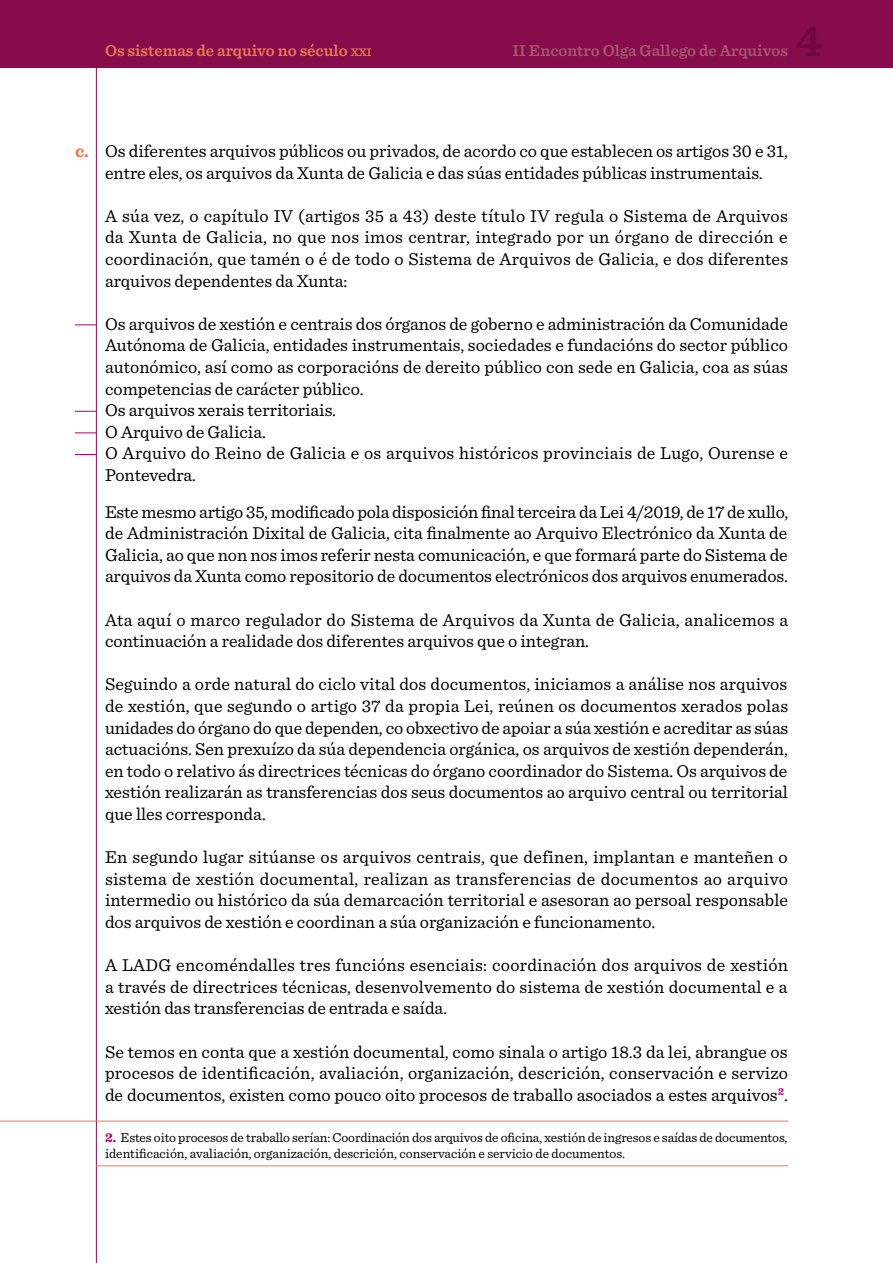
<style>
.page{position:relative;width:893px;height:1263px;background:#fff}
.page>*{position:absolute;margin:0;border:0;box-sizing:border-box;transform-origin:0 0}
.t1{font:600 45px "Sentinel";color:#6d093c}
.t2{font:18px/21.6px "Sentinel";color:#000;text-align:justify}
.t3{font:600 16.5px "Sentinel";color:#a55773}
.t4{font:600 16.5px "Sentinel";color:#ed7854}
.t5{font:13.5px/16.2px "Sentinel";letter-spacing:-.01em;color:#000}
.s1{font-size:11.55px}
.s2{font-weight:700;color:#ed7854}
.s3{font-weight:700;color:#aa007a}
</style>
<div class="page">
<div style="left:0;top:0;width:893px;height:68px;background:#870c4b"></div>
<hr style="left:96px;top:68px;width:1px;height:1195px;background:#870c4b">
<svg style="left:75px;top:324px;width:21px;height:1px"></svg>
<svg style="left:75px;top:411px;width:21px;height:1px"></svg>
<svg style="left:75px;top:432px;width:21px;height:1px"></svg>
<svg style="left:75px;top:454px;width:21px;height:1px"></svg>
<hr style="left:0;top:1121px;width:788px;height:1px;background:#ed7854">
<hr style="left:96px;top:1165px;width:692px;height:1px;background:#ed7854">
<p class="t4" style="left:105px;top:38px;width:268px">Os sistemas de arquivo no século <span class="s1">xxi</span></p>
<p class="t3" style="left:512px;top:38px;width:277px">II Encontro Olga Gallego de Arquivos</p>
<h1 class="t1" style="left:796px;top:7px;width:28px">4</h1>
<p class="t2" style="left:75px;top:139px;width:715px;text-align:center"><span class="s2">c.</span> Os diferentes arquivos públicos ou privados, de acordo co que establecen os artigos 30 e 31, entre eles, os arquivos da Xunta de Galicia e das súas entidades públicas instrumentais.</p>
<p class="t2" style="left:105px;top:204px;width:685px">A súa vez, o capítulo IV (artigos 35 a 43) deste título IV regula o Sistema de Arquivos da Xunta de Galicia, no que nos imos centrar, integrado por un órgano de dirección e coordinación, que tamén o é de todo o Sistema de Arquivos de Galicia, e dos diferentes arquivos dependentes da Xunta:</p>
<p class="t2" style="left:105px;top:312px;width:685px;text-align:left">Os arquivos de xestión e centrais dos órganos de goberno e administración da Comunidade Autónoma de Galicia, entidades instrumentais, sociedades e fundacións do sector público autonómico, así como as corporacións de dereito público con sede en Galicia, coa as súas competencias de carácter público.<br>Os arquivos xerais territoriais.<br>O Arquivo de Galicia.<br>O Arquivo do Reino de Galicia e os arquivos históricos provinciais de Lugo, Ourense e Pontevedra.</p>
<p class="t2" style="left:105px;top:500px;width:685px">Este mesmo artigo 35, modificado pola disposición final terceira da Lei 4/2019, de 17 de xullo, de Administración Dixital de Galicia, cita finalmente ao Arquivo Electrónico da Xunta de Galicia, ao que non nos imos referir nesta comunicación, e que formará parte do Sistema de arquivos da Xunta como repositorio de documentos electrónicos dos arquivos enumerados.</p>
<p class="t2" style="left:105px;top:608px;width:685px">Ata aquí o marco regulador do Sistema de Arquivos da Xunta de Galicia, analicemos a continuación a realidade dos diferentes arquivos que o integran.</p>
<p class="t2" style="left:105px;top:672px;width:685px">Seguindo a orde natural do ciclo vital dos documentos, iniciamos a análise nos arquivos de xestión, que segundo o artigo 37 da propia Lei, reúnen os documentos xerados polas unidades do órgano do que dependen, co obxectivo de apoiar a súa xestión e acreditar as súas actuacións. Sen prexuízo da súa dependencia orgánica, os arquivos de xestión dependerán, en todo o relativo ás directrices técnicas do órgano coordinador do Sistema. Os arquivos de xestión realizarán as transferencias dos seus documentos ao arquivo central ou territorial que lles corresponda.</p>
<p class="t2" style="left:105px;top:845px;width:685px">En segundo lugar sitúanse os arquivos centrais, que definen, implantan e manteñen o sistema de xestión documental, realizan as transferencias de documentos ao arquivo intermedio ou histórico da súa demarcación territorial e asesoran ao persoal responsable dos arquivos de xestión e coordinan a súa organización e funcionamento.</p>
<p class="t2" style="left:105px;top:953px;width:685px">A LADG encoméndalles tres funcións esenciais: coordinación dos arquivos de xestión a través de directrices técnicas, desenvolvemento do sistema de xestión documental e a xestión das transferencias de entrada e saída.</p>
<p class="t2" style="left:105px;top:1040px;width:685px">Se temos en conta que a xestión documental, como sinala o artigo 18.3 da lei, abrangue os procesos de identificación, avaliación, organización, descrición, conservación e servizo de documentos, existen como pouco oito procesos de traballo asociados a estes arquivos<sup>2</sup>.</p>
<p class="t5" style="left:105px;top:1128px;width:684px"><span class="s3">2.</span> Estes oito procesos de traballo serían: Coordinación dos arquivos de oficina, xestión de ingresos e saídas de documentos, identificación, avaliación, organización, descrición, conservación e servicio de documentos.</p>
</div>
